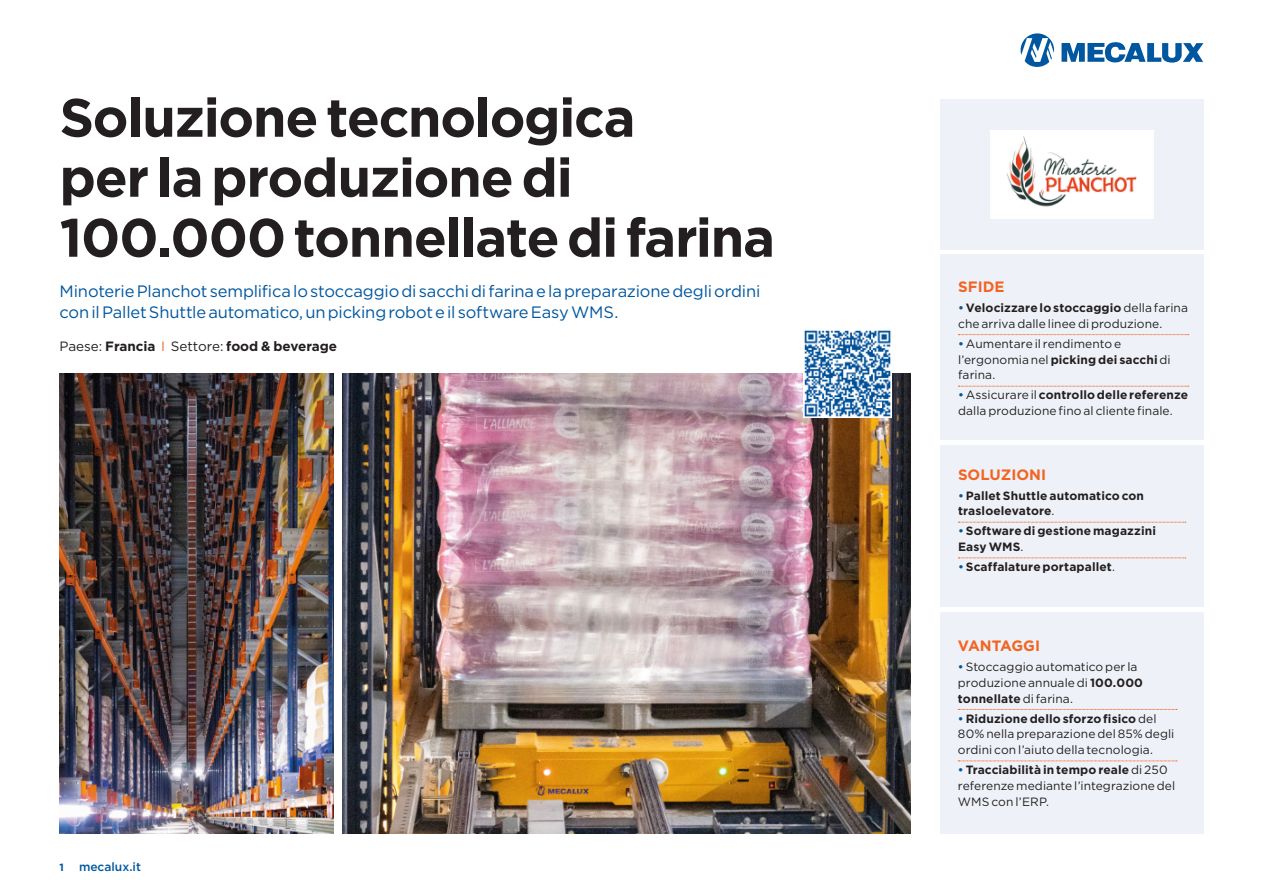
<style>
.page{position:relative;width:1263px;height:893px;background:#fff}
.page>*{position:absolute;margin:0;border:0;box-sizing:border-box;transform-origin:0 0}
.t1{font:700 54px/60px "Gotham";letter-spacing:-.025em;color:#231f20}
.t2{font:16.5px/21px "Gotham";letter-spacing:-.01em;color:#01579f}
.t3{font:700 15px "Gotham";color:#f36421}
.t4{font:700 13.5px "Gotham";color:#231f20}
.t5{font:12px/15.8px "Gotham";letter-spacing:.005em;color:#231f20}
.t6{font:700 12px/15.8px "Gotham";letter-spacing:.01em;color:#231f20}
.t7{font:500 12px "Gotham";color:#01579f}
.t8{font:700 10.5px "Gotham";color:#01579f}
.s1{font-weight:400}
.s2{font-weight:400;color:#f36421}
.s3{font-weight:500;color:#01579f}
.s4{font-weight:700}
</style>
<div class="page">
<svg style="left:1020px;top:33px;width:34px;height:34px"></svg>
<svg style="left:1061px;top:42px;width:142px;height:21px"></svg>
<div style="left:940px;top:99px;width:263px;height:151px;background:#eef2f8"></div>
<img style="left:60px;top:373px;width:273px;height:460px">
<div style="left:940px;top:445px;width:263px;height:162px;background:#eef2f8"></div>
<div style="left:940px;top:255px;width:263px;height:185px;background:#eef2f8"></div>
<div style="left:940px;top:612px;width:263px;height:221px;background:#eef2f8"></div>
<img style="left:990px;top:130px;width:163px;height:88px">
<img style="left:343px;top:373px;width:567px;height:460px">
<img style="left:803px;top:330px;width:88px;height:87px">
<svg style="left:958px;top:334px;width:231px;height:1px"></svg>
<svg style="left:958px;top:386px;width:231px;height:1px"></svg>
<svg style="left:958px;top:522px;width:228px;height:1px"></svg>
<svg style="left:958px;top:558px;width:228px;height:1px"></svg>
<svg style="left:958px;top:709px;width:219px;height:1px"></svg>
<svg style="left:958px;top:761px;width:219px;height:1px"></svg>
<h1 class="t1" style="left:60px;top:87px;width:717px">Soluzione tecnologica<br>per la produzione di<br>100.000 tonnellate di farina</h1>
<h2 class="t2" style="left:60px;top:281px;width:702px">Minoterie Planchot semplifica lo stoccaggio di sacchi di farina e la preparazione degli ordini con il Pallet Shuttle automatico, un picking robot e il software Easy WMS.</h2>
<p class="t4" style="left:60px;top:337px;width:279px"><span class="s1">Paese:</span> Francia <span class="s2">I</span> <span class="s1">Settore:</span> food &amp; beverage</p>
<p class="t8" style="left:60px;top:860px;width:6px">1</p>
<p class="t7" style="left:79px;top:859px;width:63px">mecalux.it</p>
<p class="t3" style="left:958px;top:277px;width:48px">SFIDE</p>
<p class="t5" style="left:958px;top:300px;width:231px"><span class="s3">•</span> <span class="s4">Velocizzare lostoccaggio</span> della farina che arriva dalle linee di produzione.</p>
<p class="t5" style="left:958px;top:336px;width:214px"><span class="s3">•</span> Aumentare il rendimento e l’ergonomia nel <span class="s4">pickingdei sacchi</span> di farina.</p>
<p class="t5" style="left:958px;top:387px;width:231px"><span class="s3">•</span>Assicurare il <span class="s4">controllodelle referenze </span>dalla produzione fino al cliente finale.</p>
<p class="t3" style="left:958px;top:464px;width:90px">SOLUZIONI</p>
<p class="t6" style="left:958px;top:487px;width:187px"><span class="s3">•</span> Pallet Shuttle automatico con trasloelevatore<span class="s1">.</span></p>
<p class="t6" style="left:958px;top:523px;width:199px"><span class="s3">•</span> Software di gestione magazzini<br>Easy WMS<span class="s1">.</span></p>
<p class="t6" style="left:958px;top:559px;width:158px"><span class="s3">•</span> Scaffalature portapallet<span class="s1">.</span></p>
<p class="t3" style="left:958px;top:636px;width:84px">VANTAGGI</p>
<p class="t5" style="left:958px;top:659px;width:187px"><span class="s3">•</span> Stoccaggio automatico per la produzione annuale di <span class="s4">100.000 tonnellate</span> di farina.</p>
<p class="t5" style="left:958px;top:710px;width:218px"><span class="s3">•</span> <span class="s4">Riduzionedellosforzofisico</span> del<br>80% nella preparazione del 85% degli ordini con l’aiuto della tecnologia.</p>
<p class="t5" style="left:958px;top:762px;width:219px"><span class="s3">•</span> <span class="s4">Tracciabilità in temporeale</span> di 250 referenze mediante l’integrazione del<br>WMS con l’ERP.</p>
</div>
